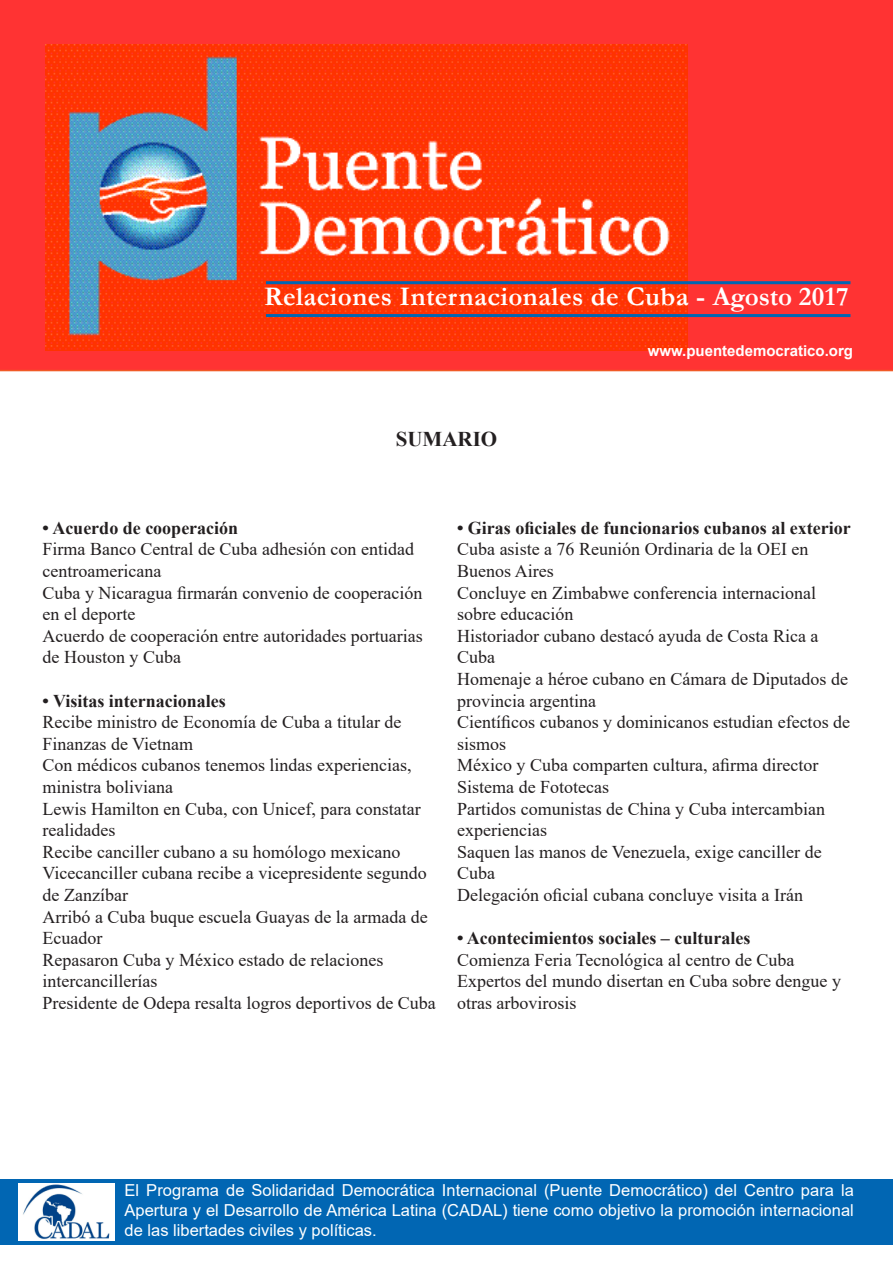
<style>
.page{position:relative;width:893px;height:1263px;background:#fff}
.page>*{position:absolute;margin:0;border:0;box-sizing:border-box;transform-origin:0 0}
.Hipervinculo{font:700 27px "Garamond";letter-spacing:.015em;color:#fff}
.t1{font:700 21px "Times New Roman";color:#231f20}
.t2{font:18px/21.6px "Times New Roman";color:#231f20}
.t3{font:700 18px "Times New Roman";color:#231f20}
.t4{font:16.5px/19.8px "Arial";color:#fff;text-align:justify}
.t5{font:700 15px "Arial";color:#fff}
</style>
<div class="page">
<div style="left:0;top:1179px;width:893px;height:66px;background:#0166b3"></div>
<img style="left:19px;top:1184px;width:95px;height:56px">
<div style="left:0;top:0;width:893px;height:371px;background:#f33"></div>
<img style="left:45px;top:44px;width:642px;height:307px">
<hr style="left:266px;top:281px;width:584px;height:3px;background:#0166b3">
<hr style="left:266px;top:314px;width:584px;height:3px;background:#0166b3">
<p class="Hipervinculo" style="left:264px;top:278px;width:586px">Relaciones Internacionales de Cuba - Agosto 2017</p>
<p class="t5" style="left:648px;top:340px;width:207px">www.puentedemocratico.org</p>
<p class="t1" style="left:396px;top:424px;width:103px">SUMARIO</p>
<p class="t3" style="left:43px;top:515px;width:197px">• Acuerdo de cooperación</p>
<p class="t2" style="left:43px;top:538px;width:373px">Firma Banco Central de Cuba adhesión con entidad centroamericana</p>
<p class="t2" style="left:43px;top:581px;width:381px">Cuba y Nicaragua firmarán convenio de cooperación en el deporte</p>
<p class="t2" style="left:43px;top:624px;width:382px">Acuerdo de cooperación entre autoridades portuarias de Houston y Cuba</p>
<p class="t3" style="left:43px;top:688px;width:185px">• Visitas internacionales</p>
<p class="t2" style="left:43px;top:711px;width:360px">Recibe ministro de Economía de Cuba a titular de<br>Finanzas de Vietnam</p>
<p class="t2" style="left:43px;top:754px;width:370px">Con médicos cubanos tenemos lindas experiencias, ministra boliviana</p>
<p class="t2" style="left:43px;top:797px;width:380px">Lewis Hamilton en Cuba, con Unicef, para constatar realidades</p>
<p class="t2" style="left:43px;top:840px;width:359px">Recibe canciller cubano a su homólogo mexicano</p>
<p class="t2" style="left:43px;top:862px;width:386px">Vicecanciller cubana recibe a vicepresidente segundo de Zanzíbar</p>
<p class="t2" style="left:43px;top:905px;width:387px">Arribó a Cuba buque escuela Guayas de la armada de<br>Ecuador</p>
<p class="t2" style="left:43px;top:948px;width:342px">Repasaron Cuba y México estado de relaciones intercancillerías</p>
<p class="t2" style="left:43px;top:992px;width:395px">Presidente de Odepa resalta logros deportivos de Cuba</p>
<p class="t3" style="left:457px;top:515px;width:395px">• Giras oficiales de funcionarios cubanos al exterior</p>
<p class="t2" style="left:457px;top:538px;width:353px">Cuba asiste a 76 Reunión Ordinaria de la OEI en<br>Buenos Aires</p>
<p class="t2" style="left:457px;top:581px;width:360px">Concluye en Zimbabwe conferencia internacional sobre educación</p>
<p class="t2" style="left:457px;top:624px;width:363px">Historiador cubano destacó ayuda de Costa Rica a<br>Cuba</p>
<p class="t2" style="left:457px;top:668px;width:392px">Homenaje a héroe cubano en Cámara de Diputados de provincia argentina</p>
<p class="t2" style="left:457px;top:711px;width:394px">Científicos cubanos y dominicanos estudian efectos de sismos</p>
<p class="t2" style="left:457px;top:754px;width:363px">México y Cuba comparten cultura, afirma director<br>Sistema de Fototecas</p>
<p class="t2" style="left:457px;top:797px;width:369px">Partidos comunistas de China y Cuba intercambian experiencias</p>
<p class="t2" style="left:457px;top:840px;width:366px">Saquen las manos de Venezuela, exige canciller de<br>Cuba</p>
<p class="t2" style="left:457px;top:884px;width:347px">Delegación oficial cubana concluye visita a Irán</p>
<p class="t3" style="left:457px;top:925px;width:295px">• Acontecimientos sociales – culturales</p>
<p class="t2" style="left:457px;top:948px;width:339px">Comienza Feria Tecnológica al centro de Cuba</p>
<p class="t2" style="left:457px;top:970px;width:385px">Expertos del mundo disertan en Cuba sobre dengue y otras arbovirosis</p>
<p class="t4" style="left:125px;top:1181px;width:731px">El Programa de Solidaridad Democrática Internacional (Puente Democrático) del Centro para la Apertura y el Desarrollo de América Latina (CADAL) tiene como objetivo la promoción internacional de las libertades civiles y políticas.</p>
</div>
